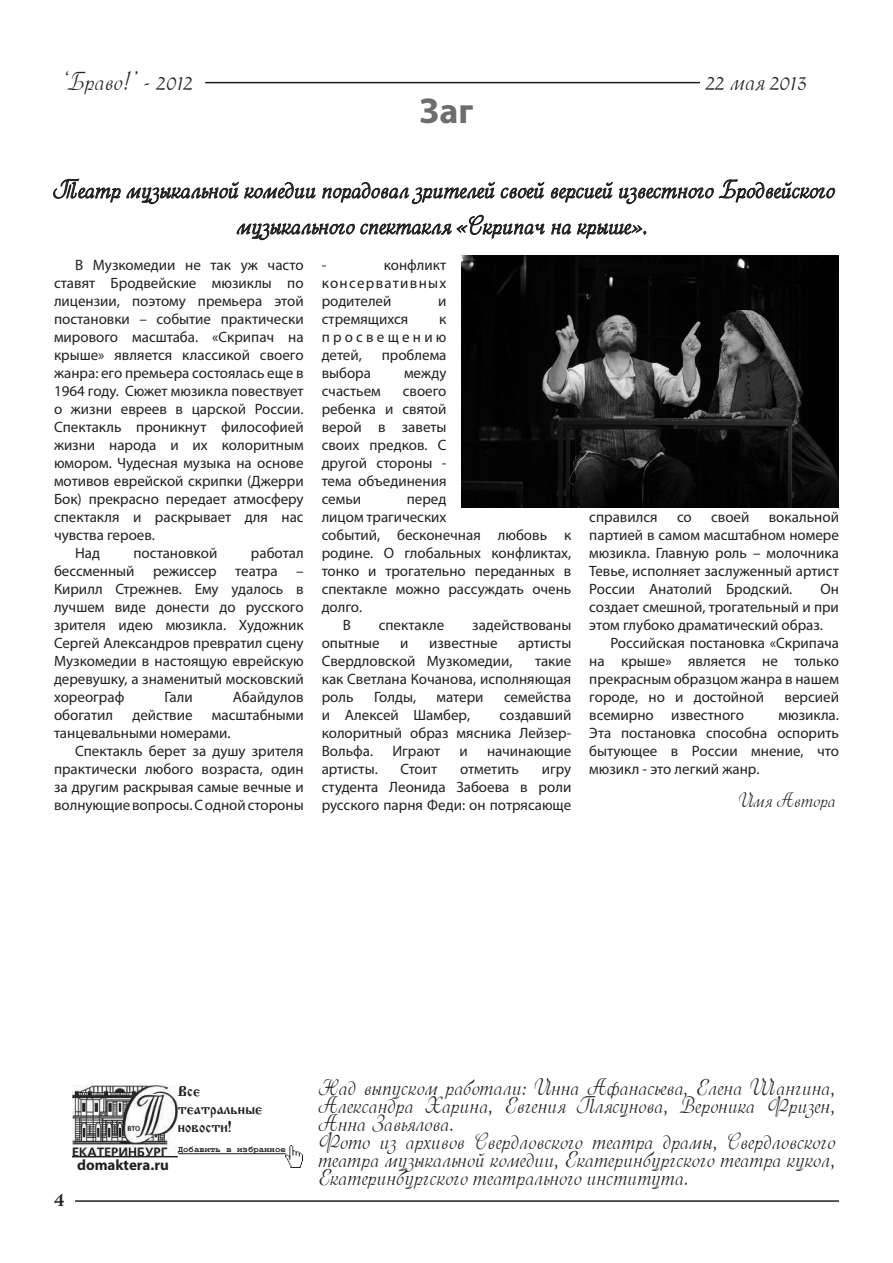
<style>
.page{position:relative;width:893px;height:1263px;background:#fff}
.page>*{position:absolute;margin:0;border:0;box-sizing:border-box;transform-origin:0 0}
.Main_Heading_2{font:700 36px "Myriad Pro";color:#6c6d70}
.Paragraph_-_without{font:27px/36px "Menuetscript";color:#231f20;text-align:center}
.Main_Heading_2-2{font:24px/18px "Menuetscript";color:#231f20;text-align:justify}
.Main_Heading_2-3{font:21px "Menuetscript";color:#231f20}
.t1{font:18px "Cyrillic Old";color:#231f20}
.Paragraph_-_with_ind{font:15px/18px "Myriad Pro";color:#231f20;text-align:justify}
.t2{font:15px "Cyrillic Old";color:#231f20}
.Paragraph_-_without-2{font:700 15px "Myriad Pro";color:#231f20}
.t3{font:700 9px "Courier New";color:#231f20}
</style>
<div class="page">
<hr style="left:75px;top:1200px;width:764px;height:2px;background:#231f20">
<img style="left:72px;top:1085px;width:106px;height:71px">
<hr style="left:72px;top:1156px;width:106px;height:1px;background:#231f20">
<hr style="left:178px;top:1153px;width:108px;height:1px;background:#231f20">
<img style="left:286px;top:1146px;width:17px;height:22px">
<hr style="left:205px;top:82px;width:495px;height:1px;background:#231f20">
<svg style="left:53px;top:178px;width:263px;height:26px"></svg>
<svg style="left:322px;top:182px;width:223px;height:22px"></svg>
<svg style="left:551px;top:182px;width:62px;height:21px"></svg>
<svg style="left:619px;top:179px;width:216px;height:25px"></svg>
<svg style="left:236px;top:214px;width:309px;height:26px"></svg>
<svg style="left:551px;top:223px;width:20px;height:12px"></svg>
<svg style="left:577px;top:223px;width:70px;height:16px"></svg>
<img style="left:461px;top:256px;width:378px;height:251px">
<p class="Paragraph_-_without" style="left:67px;top:63px;width:132px">‘Браво!’ - 2012</p>
<p class="Paragraph_-_without" style="left:710px;top:63px;width:103px">22 мая 2013</p>
<p class="Main_Heading_2" style="left:420px;top:87px;width:55px">Заг</p>
<p class="Paragraph_-_without" style="left:54px;top:171px;width:786px">Театр музыкальной комедии порадовал зрителей своей версией известного Бродвейского музыкального спектакля «Скрипач на крыше».</p>
<p class="Paragraph_-_with_ind" style="left:322px;top:256px;width:6px">-</p>
<p class="Paragraph_-_with_ind" style="left:322px;top:256px;width:126px;text-indent:62px">конфликт консервативных родителей</p>
<p class="Paragraph_-_with_ind" style="left:54px;top:256px;width:251px;text-indent:21px">В Музкомедии не так уж часто ставят Бродвейские мюзиклы по лицензии, поэтому премьера этой постановки – событие практически мирового масштаба. «Скрипач на крыше» является классикой своего жанра: его премьера состоялась еще в 1964 году. Сюжет мюзикла повествует о жизни евреев в царской России.<br>Спектакль проникнут философией жизни народа и их колоритным юмором. Чудесная музыка на основе мотивов еврейской скрипки (Джерри Бок) прекрасно передает атмосферу спектакля и раскрывает для нас чувства героев.</p>
<p class="Paragraph_-_with_ind" style="left:75px;top:544px;width:26px">Над</p>
<p class="Paragraph_-_with_ind" style="left:133px;top:544px;width:86px">постановкой</p>
<p class="Paragraph_-_with_ind" style="left:438px;top:292px;width:10px">и</p>
<p class="Paragraph_-_with_ind" style="left:322px;top:310px;width:88px">стремящихся</p>
<p class="Paragraph_-_with_ind" style="left:322px;top:310px;width:126px;text-indent:118px">к просвещению детей,</p>
<p class="Paragraph_-_with_ind" style="left:382px;top:346px;width:66px">проблема</p>
<p class="Paragraph_-_with_ind" style="left:322px;top:364px;width:51px">выбора</p>
<p class="Paragraph_-_with_ind" style="left:404px;top:364px;width:44px">между</p>
<p class="Paragraph_-_with_ind" style="left:322px;top:382px;width:61px">счастьем</p>
<p class="Paragraph_-_with_ind" style="left:322px;top:382px;width:126px;text-indent:81px">своего ребенка и святой верой в заветы своих предков. С другой стороны - тема объединения семьи</p>
<p class="Paragraph_-_with_ind" style="left:322px;top:490px;width:251px;text-align:left;text-indent:85px">перед<br>лицом трагических<br>событий, бесконечная любовь к родине. О глобальных конфликтах, тонко и трогательно переданных в спектакле можно рассуждать очень долго.</p>
<p class="Paragraph_-_with_ind" style="left:343px;top:616px;width:10px">В</p>
<p class="Paragraph_-_with_ind" style="left:379px;top:616px;width:67px">спектакле</p>
<p class="Paragraph_-_with_ind" style="left:472px;top:616px;width:101px">задействованы</p>
<p class="Paragraph_-_with_ind" style="left:322px;top:634px;width:60px">опытные</p>
<p class="Paragraph_-_with_ind" style="left:400px;top:634px;width:10px">и</p>
<p class="Paragraph_-_with_ind" style="left:429px;top:634px;width:70px">известные</p>
<p class="Paragraph_-_with_ind" style="left:518px;top:634px;width:55px">артисты</p>
<p class="Paragraph_-_with_ind" style="left:322px;top:652px;width:192px">Свердловской Музкомедии,</p>
<p class="Paragraph_-_with_ind" style="left:589px;top:508px;width:251px;text-indent:179px">вокальной партией в самом масштабном номере мюзикла. Главную роль – молочника Тевье, исполняет заслуженный артист России Анатолий Бродский.</p>
<p class="Paragraph_-_with_ind" style="left:589px;top:508px;width:70px">справился</p>
<p class="Paragraph_-_with_ind" style="left:677px;top:508px;width:16px">со</p>
<p class="Paragraph_-_with_ind" style="left:711px;top:508px;width:40px">своей</p>
<p class="Paragraph_-_with_ind" style="left:54px;top:544px;width:251px;text-indent:197px">работал бессменный режиссер театра – Кирилл Стрежнев. Ему удалось в лучшем виде донести до русского зрителя идею мюзикла. Художник Сергей Александров превратил сцену Музкомедии в настоящую еврейскую деревушку, а знаменитый московский хореограф</p>
<p class="Paragraph_-_with_ind" style="left:589px;top:580px;width:251px;text-indent:231px">Он создает смешной, трогательный и при этом глубоко драматический образ.</p>
<p class="Paragraph_-_with_ind" style="left:589px;top:634px;width:251px;text-indent:21px">Российская постановка «Скрипача на крыше» является не только прекрасным образцом жанра в нашем городе, но и достойной</p>
<p class="Paragraph_-_with_ind" style="left:322px;top:652px;width:251px;text-indent:213px">такие как Светлана Кочанова, исполняющая роль</p>
<p class="Paragraph_-_with_ind" style="left:164px;top:688px;width:30px">Гали</p>
<p class="Paragraph_-_with_ind" style="left:233px;top:688px;width:72px">Абайдулов</p>
<p class="Paragraph_-_with_ind" style="left:374px;top:688px;width:44px">Голды,</p>
<p class="Paragraph_-_with_ind" style="left:437px;top:688px;width:48px">матери</p>
<p class="Paragraph_-_with_ind" style="left:504px;top:688px;width:69px">семейства</p>
<p class="Paragraph_-_with_ind" style="left:322px;top:706px;width:150px">и Алексей Шамбер,</p>
<p class="Paragraph_-_with_ind" style="left:785px;top:688px;width:56px">версией</p>
<p class="Paragraph_-_with_ind" style="left:54px;top:706px;width:251px;text-indent:158px">масштабными танцевальными номерами.</p>
<p class="Paragraph_-_with_ind" style="left:54px;top:742px;width:251px;text-indent:21px">Спектакль берет за душу зрителя практически любого возраста, один за другим раскрывая самые вечные и волнующие вопросы. С одной стороны</p>
<p class="Paragraph_-_with_ind" style="left:54px;top:706px;width:61px">обогатил</p>
<p class="Paragraph_-_with_ind" style="left:132px;top:706px;width:62px">действие</p>
<p class="Paragraph_-_with_ind" style="left:322px;top:706px;width:251px;text-indent:178px">создавший колоритный образ мясника Лейзер-Вольфа.</p>
<p class="Paragraph_-_with_ind" style="left:589px;top:706px;width:251px;text-indent:189px">мюзикла.<br>Эта постановка способна оспорить бытующее в России мнение, что мюзикл - это легкий жанр.</p>
<p class="Paragraph_-_with_ind" style="left:589px;top:706px;width:156px">всемирно известного</p>
<p class="Paragraph_-_with_ind" style="left:392px;top:742px;width:49px">Играют</p>
<p class="Paragraph_-_with_ind" style="left:459px;top:742px;width:10px">и</p>
<p class="Paragraph_-_with_ind" style="left:487px;top:742px;width:86px">начинающие</p>
<p class="Paragraph_-_with_ind" style="left:322px;top:760px;width:58px">артисты.</p>
<p class="Paragraph_-_with_ind" style="left:401px;top:760px;width:38px">Стоит</p>
<p class="Paragraph_-_with_ind" style="left:460px;top:760px;width:61px">отметить</p>
<p class="Paragraph_-_with_ind" style="left:322px;top:760px;width:251px;text-indent:220px">игру студента Леонида Забоева в роли русского парня Феди: он потрясающе</p>
<p class="Main_Heading_2-3" style="left:742px;top:788px;width:99px">Имя Автора</p>
<p class="t1" style="left:54px;top:1190px;width:12px">4</p>
<p class="Paragraph_-_without-2" style="left:77px;top:1155px;width:93px">domaktera.ru</p>
<p class="t2" style="left:178px;top:1083px;width:24px">Все</p>
<p class="t2" style="left:178px;top:1101px;width:86px">театральные</p>
<p class="t2" style="left:178px;top:1119px;width:55px">новости!</p>
<p class="t3" style="left:178px;top:1143px;width:109px">Добавить в избранное</p>
<p class="Main_Heading_2-2" style="left:322px;top:1078px;width:519px">Над выпуском работали: Инна Афанасьева, Елена Шангина, Александра Харина, Евгения Плясунова, Вероника Фризен, Анна Завьялова.</p>
<p class="Main_Heading_2-2" style="left:322px;top:1132px;width:519px">Фото из архивов Свердловского театра драмы, Свердловского театра музыкальной комедии, Екатеринбургского театра кукол, Екатеринбургского театрального института.</p>
</div>
